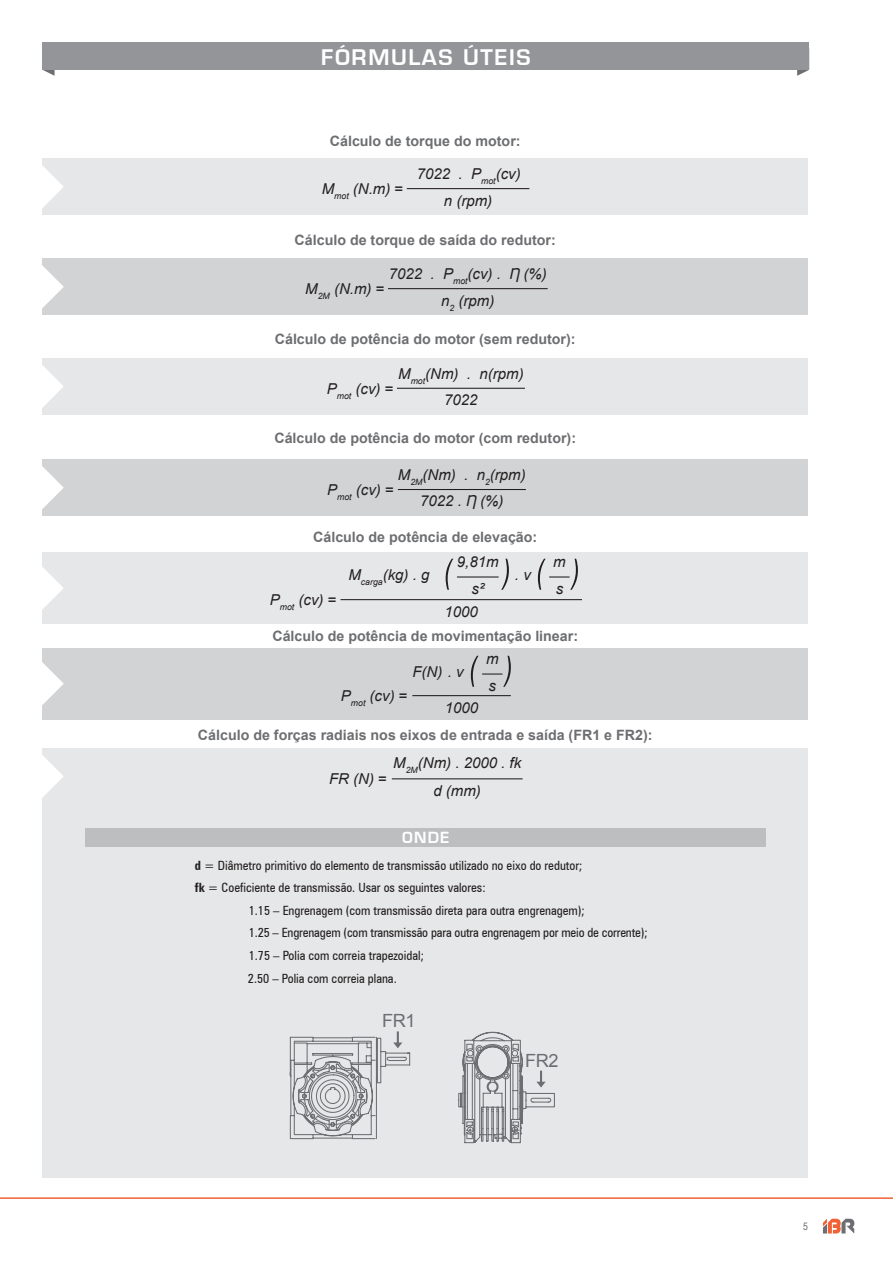
<style>
.page{position:relative;width:893px;height:1263px;background:#fff}
.page>*{position:absolute;margin:0;border:0;box-sizing:border-box;transform-origin:0 0}
.t1{font:700 21px "Euromode";letter-spacing:.075em;color:#fff}
.t2{font:18.15px "Arial";letter-spacing:-.025em;color:#6d6e71}
.t3{font:italic 15px/26.5px "Arial";color:#231f20;text-align:center}
.t4{font:700 15px "Euromode";color:#fff}
.t5{font:700 14.25px "Arial";color:#6d6e71}
.t6{font:condensed 12.75px "Zurich BT";color:#231f20}
.t7{font:10.5px "Arial Narrow";color:#6d6e71}
.s1{font-style:normal}
.s2{font-weight:700}
</style>
<div class="page">
<svg style="left:823px;top:1219px;width:31px;height:14px"></svg>
<hr style="left:0;top:1197px;width:893px;height:2px;background:#f06135">
<div style="left:43px;top:159px;width:765px;height:56px;background:#e6e7e8"></div>
<div style="left:43px;top:258px;width:765px;height:57px;background:#d1d3d4"></div>
<div style="left:43px;top:358px;width:765px;height:57px;background:#e6e7e8"></div>
<div style="left:43px;top:459px;width:765px;height:57px;background:#d1d3d4"></div>
<div style="left:43px;top:748px;width:765px;height:430px;background:#e6e7e8"></div>
<div style="left:43px;top:552px;width:765px;height:72px;background:#e6e7e8"></div>
<div style="left:43px;top:648px;width:765px;height:71px;background:#d1d3d4"></div>
<svg style="left:797px;top:70px;width:12px;height:6px"></svg>
<svg style="left:43px;top:70px;width:12px;height:6px"></svg>
<div style="left:43px;top:43px;width:766px;height:27px;background:#939598"></div>
<hr style="left:407px;top:188px;width:122px;height:1px;background:#231f20">
<hr style="left:397px;top:388px;width:128px;height:1px;background:#231f20">
<hr style="left:398px;top:489px;width:128px;height:1px;background:#231f20">
<hr style="left:457px;top:576px;width:42px;height:1px;background:#231f20">
<svg style="left:446px;top:559px;width:7px;height:31px"></svg>
<svg style="left:501px;top:559px;width:8px;height:31px"></svg>
<svg style="left:538px;top:559px;width:40px;height:31px"></svg>
<hr style="left:341px;top:599px;width:241px;height:1px;background:#231f20">
<hr style="left:388px;top:288px;width:160px;height:1px;background:#231f20">
<hr style="left:412px;top:695px;width:99px;height:1px;background:#231f20">
<svg style="left:471px;top:656px;width:40px;height:31px"></svg>
<hr style="left:392px;top:778px;width:131px;height:1px;background:#231f20">
<div style="left:85px;top:829px;width:680px;height:18px;background:#bcbec0"></div>
<svg style="left:458px;top:1031px;width:97px;height:113px"></svg>
<svg style="left:289px;top:1031px;width:121px;height:109px"></svg>
<svg style="left:42px;top:164px;width:22px;height:46px"></svg>
<svg style="left:42px;top:264px;width:22px;height:46px"></svg>
<svg style="left:42px;top:364px;width:22px;height:45px"></svg>
<svg style="left:42px;top:465px;width:22px;height:46px"></svg>
<svg style="left:42px;top:565px;width:21px;height:46px"></svg>
<svg style="left:42px;top:661px;width:22px;height:45px"></svg>
<svg style="left:42px;top:753px;width:22px;height:46px"></svg>
<h1 class="t1" style="left:321px;top:44px;width:211px">FÓRMULAS ÚTEIS</h1>
<p class="t5" style="left:330px;top:131px;width:192px">Cálculo de torque do motor:</p>
<p class="t3" style="left:322px;top:176px;width:83px">M<sub>mot</sub> (N.m) <span class="s1">=</span></p>
<p class="t3" style="left:417px;top:161px;width:105px">7022 . P<sub>mot</sub>(cv) n (rpm)</p>
<p class="t5" style="left:295px;top:230px;width:263px">Cálculo de torque de saída do redutor:</p>
<p class="t3" style="left:389px;top:261px;width:114px">7022 . P<sub>mot</sub>(cv) .</p>
<p class="t3" style="left:524px;top:261px;width:25px">(%)</p>
<p class="t3" style="left:441px;top:287px;width:55px">n<sub>2</sub> (rpm)</p>
<p class="t3" style="left:305px;top:276px;width:81px">M<sub>2M</sub> (N.m) <span class="s1">=</span></p>
<p class="t5" style="left:275px;top:329px;width:302px">Cálculo de potência do motor (sem redutor):</p>
<p class="t3" style="left:398px;top:360px;width:127px">M<sub>mot</sub>(Nm) . n(rpm)<br>7022</p>
<p class="t3" style="left:327px;top:375px;width:68px">P<sub>mot</sub> (cv) <span class="s1">=</span></p>
<p class="t5" style="left:274px;top:428px;width:303px">Cálculo de potência do motor (com redutor):</p>
<p class="t3" style="left:398px;top:461px;width:129px">M<sub>2M</sub>(Nm) . n<sub>2</sub>(rpm)<br>7022 . (%)</p>
<p class="t3" style="left:327px;top:477px;width:68px">P<sub>mot</sub> (cv) <span class="s1">=</span></p>
<p class="t5" style="left:313px;top:527px;width:226px">Cálculo de potência de elevação:</p>
<p class="t3" style="left:270px;top:587px;width:68px">P<sub>mot</sub> (cv) <span class="s1">=</span></p>
<p class="t3" style="left:457px;top:549px;width:43px">9,81m</p>
<p class="t3" style="left:553px;top:549px;width:14px;text-align:left">m s</p>
<p class="t3" style="left:445px;top:598px;width:35px">1000</p>
<p class="t3" style="left:348px;top:561px;width:83px">M<sub>carga</sub>(kg) . g</p>
<p class="t3" style="left:515px;top:561px;width:17px">. v</p>
<p class="t3" style="left:472px;top:576px;width:14px">s²</p>
<p class="t5" style="left:272px;top:626px;width:307px">Cálculo de potência de movimentação linear:</p>
<p class="t3" style="left:412px;top:659px;width:53px">F(N) . v</p>
<p class="t3" style="left:486px;top:646px;width:14px;text-align:left">m s</p>
<p class="t3" style="left:341px;top:683px;width:68px">P<sub>mot</sub> (cv) <span class="s1">=</span></p>
<p class="t3" style="left:445px;top:694px;width:35px">1000</p>
<p class="t5" style="left:198px;top:725px;width:456px">Cálculo de forças radiais nos eixos de entrada e saída (FR1 e FR2):</p>
<p class="t3" style="left:393px;top:749px;width:130px">M<sub>2M</sub>(Nm) . 2000 . fk</p>
<p class="t3" style="left:329px;top:766px;width:59px">FR (N) <span class="s1">=</span></p>
<p class="t3" style="left:433px;top:777px;width:49px">d (mm)</p>
<p class="t4" style="left:402px;top:828px;width:49px">ONDE</p>
<p class="t6" style="left:195px;top:858px;width:389px"><span class="s2">d</span> = Diâmetro primitivo do elemento de transmissão utilizado no eixo do redutor;</p>
<p class="t6" style="left:195px;top:880px;width:292px"><span class="s2">fk</span> = Coeficiente de transmissão. Usar os seguintes valores:</p>
<p class="t6" style="left:249px;top:903px;width:337px">1.15 – Engrenagem (com transmissão direta para outra engrenagem);</p>
<p class="t6" style="left:249px;top:925px;width:400px">1.25 – Engrenagem (com transmissão para outra engrenagem por meio de corrente);</p>
<p class="t6" style="left:249px;top:948px;width:177px">1.75 – Polia com correia trapezoidal;</p>
<p class="t6" style="left:248px;top:970px;width:150px">2.50 – Polia com correia plana.</p>
<h2 class="t2" style="left:382px;top:1008px;width:35px">FR1</h2>
<h2 class="t2" style="left:525px;top:1048px;width:35px">FR2</h2>
<p class="t7" style="left:803px;top:1218px;width:6px">5</p>
</div>
